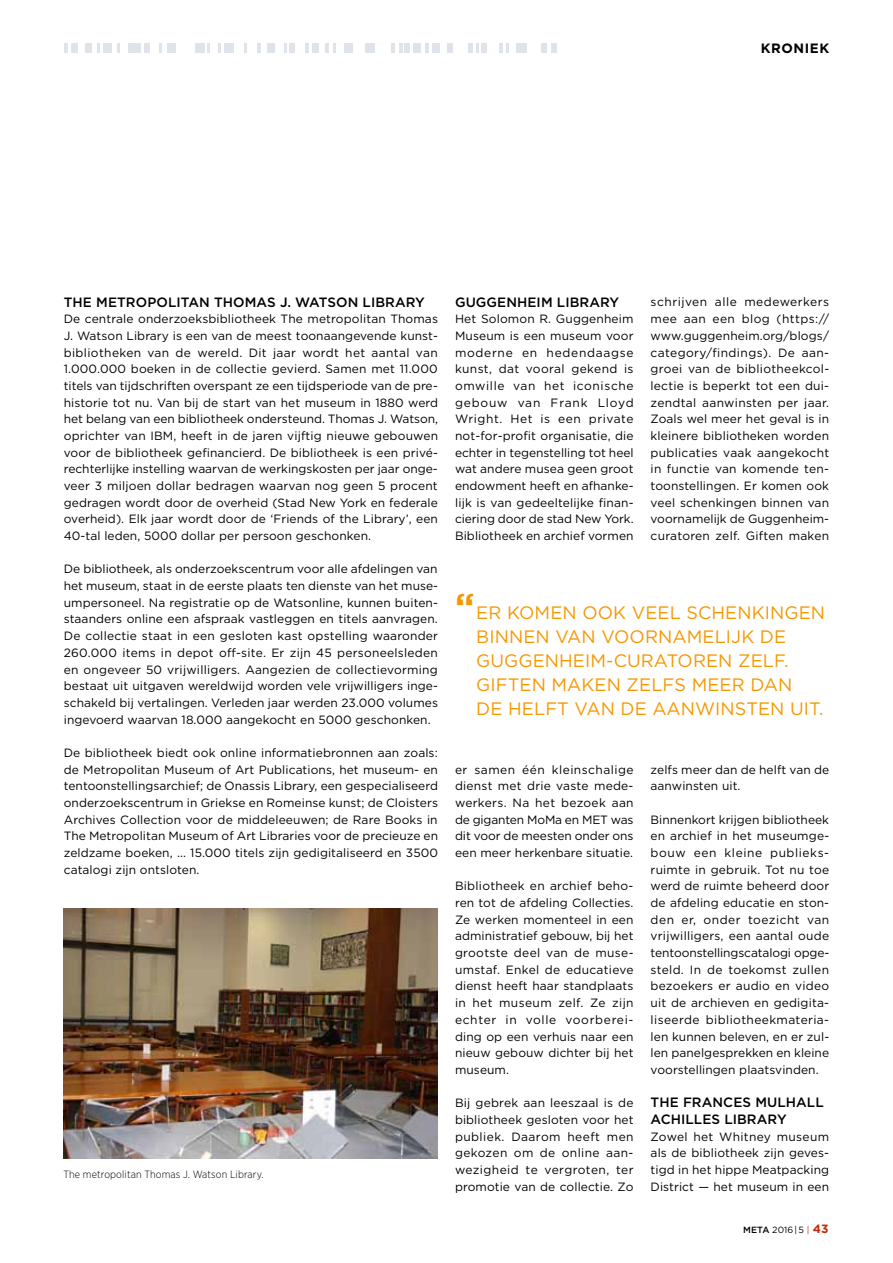
<style>
.page{position:relative;width:893px;height:1263px;background:#fff}
.page>*{position:absolute;margin:0;border:0;box-sizing:border-box;transform-origin:0 0}
.t1{font:18px "Gotham";letter-spacing:.005em;color:#f59700}
.t2{font:500 13.5px "Gotham";letter-spacing:.005em;color:#000}
.t3{font:700 13.5px "Gotham";letter-spacing:.04em;color:#000}
.t4{font:12px/16.6px "Gotham";letter-spacing:.005em;color:#000;text-align:justify}
.t5{font:300 10.5px "Gotham Narrow";letter-spacing:.01em;color:#000}
.t6{font:9px "Gotham";color:#000}
.s1{font-weight:700;font-size:36px}
.s2{font-weight:500}
.s3{color:#c02d05}
.s4{font-weight:700;font-size:12px;color:#c02d05}
</style>
<div class="page">
<svg style="left:218px;top:44px;width:2px;height:9px"></svg>
<svg style="left:117px;top:44px;width:3px;height:9px"></svg>
<div style="left:413px;top:44px;width:7px;height:9px;background:#d8e0e6"></div>
<svg style="left:499px;top:44px;width:10px;height:9px"></svg>
<svg style="left:159px;top:44px;width:3px;height:9px"></svg>
<svg style="left:325px;top:44px;width:11px;height:9px"></svg>
<div style="left:432px;top:44px;width:7px;height:9px;background:#d8e0e6"></div>
<svg style="left:425px;top:44px;width:3px;height:9px"></svg>
<div style="left:85px;top:44px;width:7px;height:9px;background:#d8e0e6"></div>
<svg style="left:257px;top:44px;width:4px;height:9px"></svg>
<svg style="left:97px;top:44px;width:3px;height:9px"></svg>
<div style="left:267px;top:44px;width:7px;height:9px;background:#d8e0e6"></div>
<div style="left:103px;top:44px;width:8px;height:9px;background:#d8e0e6"></div>
<div style="left:313px;top:44px;width:6px;height:9px;background:#d8e0e6"></div>
<div style="left:404px;top:44px;width:6px;height:9px;background:#d8e0e6"></div>
<div style="left:71px;top:44px;width:6px;height:9px;background:#d8e0e6"></div>
<div style="left:167px;top:44px;width:9px;height:9px;background:#d8e0e6"></div>
<div style="left:345px;top:44px;width:8px;height:9px;background:#d8e0e6"></div>
<div style="left:447px;top:44px;width:5px;height:9px;background:#d8e0e6"></div>
<div style="left:224px;top:44px;width:10px;height:9px;background:#d8e0e6"></div>
<div style="left:365px;top:44px;width:10px;height:9px;background:#d8e0e6"></div>
<div style="left:481px;top:44px;width:6px;height:9px;background:#d8e0e6"></div>
<svg style="left:469px;top:44px;width:10px;height:9px"></svg>
<div style="left:289px;top:44px;width:5px;height:9px;background:#d8e0e6"></div>
<div style="left:551px;top:44px;width:5px;height:9px;background:#d8e0e6"></div>
<div style="left:129px;top:44px;width:12px;height:9px;background:#d8e0e6"></div>
<div style="left:195px;top:44px;width:9px;height:9px;background:#d8e0e6"></div>
<svg style="left:244px;top:44px;width:2px;height:9px"></svg>
<div style="left:516px;top:44px;width:10px;height:9px;background:#d8e0e6"></div>
<svg style="left:306px;top:44px;width:3px;height:9px"></svg>
<svg style="left:391px;top:44px;width:11px;height:9px"></svg>
<svg style="left:64px;top:44px;width:3px;height:9px"></svg>
<svg style="left:284px;top:44px;width:3px;height:9px"></svg>
<div style="left:541px;top:44px;width:5px;height:9px;background:#d8e0e6"></div>
<div style="left:144px;top:44px;width:6px;height:9px;background:#d8e0e6"></div>
<svg style="left:208px;top:44px;width:2px;height:9px"></svg>
<img style="left:64px;top:909px;width:374px;height:249px">
<p class="t3" style="left:761px;top:40px;width:70px">KRONIEK</p>
<p class="t2" style="left:64px;top:293px;width:102px">TH E METROPOLITAN</p>
<p class="t2" style="left:214px;top:293px;width:19px">THOMAS</p>
<p class="t2" style="left:280px;top:293px;width:39px">J. WATSON</p>
<p class="t2" style="left:363px;top:293px;width:63px">LIBRARY</p>
<p class="t4" style="left:64px;top:310px;width:376px">De centrale onderzoeksbibliotheek The metropolitan Thomas J. Watson Library is een van de meest toonaangevende kunst&shy;bibliotheken van de wereld. Dit jaar wordt het aantal van 1.000.000 boeken in de collectie gevierd. Samen met 11.000 titels van tijdschriften overspant ze een tijdsperiode van de pre&shy;historie tot nu. Van bij de start van het museum in 1880 werd het belang van een bibliotheek ondersteund. Thomas J. Watson, oprichter van IBM, heeft in de jaren vijftig nieuwe gebouwen voor de bibliotheek gefinancierd. De bibliotheek is een privé&shy;rechterlijke instelling waarvan de werkingskosten per jaar onge&shy;veer 3 miljoen dollar bedragen waarvan nog geen 5 procent gedragen wordt door de overheid (Stad New York en federale overheid). Elk jaar wordt door de ‘Friends of the Library’, een 40-tal leden, 5000 dollar per persoon geschonken.</p>
<p class="t4" style="left:64px;top:561px;width:376px">De bibliotheek, als onderzoekscentrum voor alle afdelingen van het museum, staat in de eerste plaats ten dienste van het muse&shy;umpersoneel. Na registratie op de Watsonline, kunnen buiten&shy;staanders online een afspraak vastleggen en titels aanvragen.<br>De collectie staat in een gesloten kast opstelling waaronder 260.000 items in depot off-site. Er zijn 45 personeelsleden en ongeveer 50 vrijwilligers. Aangezien de collectievorming bestaat uit uitgaven wereldwijd worden vele vrijwilligers inge&shy;schakeld bij vertalingen. Verleden jaar werden 23.000 volumes ingevoerd waarvan 18.000 aangekocht en 5000 geschonken.</p>
<p class="t4" style="left:64px;top:744px;width:376px">De bibliotheek biedt ook online informatiebronnen aan zoals: de Metropolitan Museum of Art Publications, het museum- en tentoonstellingsarchief; de Onassis Library, een gespecialiseerd onderzoekscentrum in Griekse en Romeinse kunst; de Cloisters Archives Collection voor de middeleeuwen; de Rare Books in The Metropolitan Museum of Art Libraries voor de precieuze en zeldzame boeken, ... 15.000 titels zijn gedigitaliseerd en 3500 catalogi zijn ontsloten.</p>
<p class="t5" style="left:63px;top:1168px;width:202px">The metropolitan Thomas J. Watson Library.</p>
<p class="t2" style="left:455px;top:293px;width:165px">GUGGENH EIM LIBRARY</p>
<p class="t4" style="left:455px;top:310px;width:180px">Het Solomon R. Guggenheim Museum is een museum voor moderne en hedendaagse kunst, dat vooral gekend is omwille van het iconische gebouw van Frank Lloyd Wright. Het is een private not-for-profit organisatie, die echter in tegenstelling tot heel wat andere musea geen groot endowment heeft en afhanke&shy;lijk is van gedeeltelijke finan&shy;ciering door de stad New York.<br>Bibliotheek en archief vormen</p>
<p class="t4" style="left:651px;top:294px;width:180px">schrijven alle medewerkers mee aan een blog (https:// www.guggenheim.org/blogs/ category/findings). De aan&shy;groei van de bibliotheekcol&shy;lectie is beperkt tot een dui&shy;zendtal aanwinsten per jaar.<br>Zoals wel meer het geval is in kleinere bibliotheken worden publicaties vaak aangekocht in functie van komende ten&shy;toonstellingen. Er komen ook veel schenkingen binnen van voornamelijk de Guggenheim&shy;curatoren zelf. Giften maken</p>
<h1 class="t1" style="left:455px;top:601px;width:67px"><span class="s1">“</span>Er komen</h1>
<h1 class="t1" style="left:582px;top:601px;width:16px">ook</h1>
<h1 class="t1" style="left:632px;top:601px;width:13px">veel</h1>
<h1 class="t1" style="left:686px;top:601px;width:14px">schenkingen</h1>
<h1 class="t1" style="left:476px;top:625px;width:13px">binnen</h1>
<h1 class="t1" style="left:555px;top:625px;width:14px">van</h1>
<h1 class="t1" style="left:601px;top:625px;width:14px">voornamelijk</h1>
<h1 class="t1" style="left:760px;top:625px;width:13px">de</h1>
<h1 class="t1" style="left:476px;top:649px;width:42px">Guggenheim</h1>
<h1 class="t1" style="left:606px;top:649px;width:49px">-curatoren</h1>
<h1 class="t1" style="left:738px;top:649px;width:13px">zelf</h1>
<h1 class="t1" style="left:784px;top:649px;width:6px">.</h1>
<h1 class="t1" style="left:476px;top:673px;width:26px">Giften</h1>
<h1 class="t1" style="left:551px;top:673px;width:15px">maken</h1>
<h1 class="t1" style="left:627px;top:673px;width:13px">zelfs</h1>
<h1 class="t1" style="left:692px;top:673px;width:14px">meer</h1>
<h1 class="t1" style="left:750px;top:673px;width:14px">dan</h1>
<h1 class="t1" style="left:476px;top:697px;width:45px">de helft</h1>
<h1 class="t1" style="left:574px;top:697px;width:14px">van</h1>
<h1 class="t1" style="left:620px;top:697px;width:46px">de aanwinsten</h1>
<h1 class="t1" style="left:790px;top:697px;width:35px">uit.</h1>
<p class="t4" style="left:455px;top:761px;width:180px">er samen één kleinschalige dienst met drie vaste mede&shy;werkers. Na het bezoek aan de giganten MoMa en MET was dit voor de meesten onder ons een meer herkenbare situatie.</p>
<p class="t4" style="left:455px;top:877px;width:180px">Bibliotheek en archief beho&shy;ren tot de afdeling Collecties.<br>Ze werken momenteel in een administratief gebouw, bij het grootste deel van de muse&shy;umstaf. Enkel de educatieve dienst heeft haar standplaats in het museum zelf. Ze zijn echter in volle voorberei&shy;ding op een verhuis naar een nieuw gebouw dichter bij het museum.</p>
<p class="t4" style="left:455px;top:1094px;width:180px">Bij gebrek aan leeszaal is de bibliotheek gesloten voor het publiek. Daarom heeft men gekozen om de online aan&shy;wezigheid te vergroten, ter promotie van de collectie. Zo</p>
<p class="t4" style="left:651px;top:761px;width:180px">zelfs meer dan de helft van de aanwinsten uit.</p>
<p class="t4" style="left:651px;top:811px;width:180px">Binnenkort krijgen bibliotheek en archief in het museumge&shy;bouw een kleine publieks&shy;ruimte in gebruik. Tot nu toe werd de ruimte beheerd door de afdeling educatie en ston&shy;den er, onder toezicht van vrijwilligers, een aantal oude tentoonstellingscatalogi opge&shy;steld. In de toekomst zullen bezoekers er audio en video uit de archieven en gedigita&shy;liseerde bibliotheekmateria&shy;len kunnen beleven, en er zul&shy;len panelgesprekken en kleine voorstellingen plaatsvinden.</p>
<p class="t2" style="left:651px;top:1094px;width:62px">THE FRANCES</p>
<p class="t2" style="left:755px;top:1094px;width:70px">MU LHALL</p>
<p class="t2" style="left:651px;top:1110px;width:20px">ACHILL</p>
<p class="t2" style="left:702px;top:1110px;width:85px">ES LIBRARY</p>
<p class="t4" style="left:651px;top:1128px;width:180px">Zowel het Whitney museum als de bibliotheek zijn geves&shy;tigd in het hippe Meatpacking District — het museum in een</p>
<p class="t6" style="left:743px;top:1224px;width:87px"><span class="s2">META</span> 2016 | 5 <span class="s3">|</span> <span class="s4">43</span></p>
</div>
